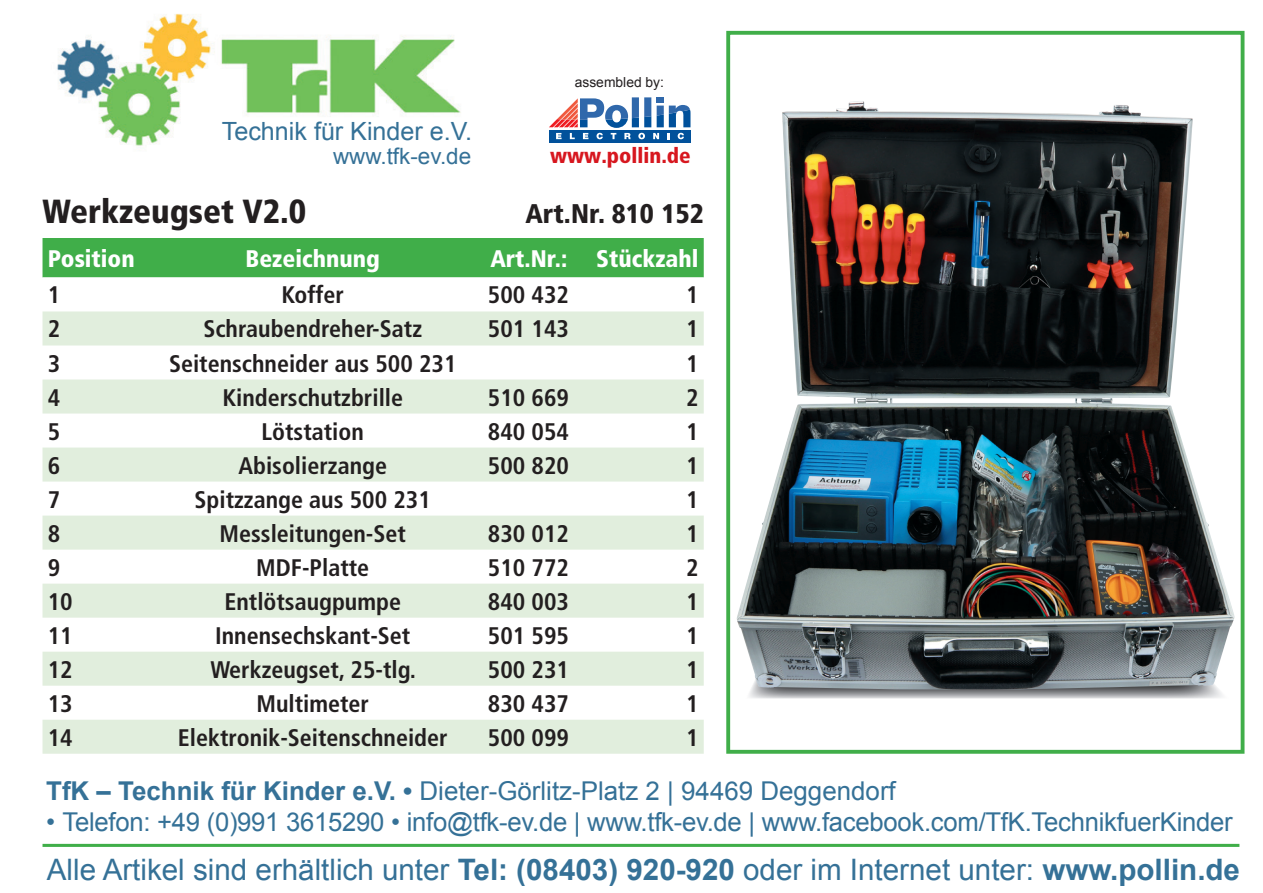
<style>
.page{position:relative;width:1263px;height:893px;background:#fff}
.page>*{position:absolute;margin:0;border:0;box-sizing:border-box;transform-origin:0 0}
.t1{font:900 condensed 33.45px "Frutiger LT Pro";color:#231f20}
.t2{font:29.55px "Arial";color:#357197}
.t3{font:900 condensed 27px "Frutiger LT Pro";color:#231f20}
.t4{font:25.95px "Arial";letter-spacing:-.01em;color:#357197}
.t5{font:25.05px "Arial";color:#357197}
.t6{font:700 condensed 24px "Frutiger LT Pro";color:#231f20}
.t7{font:900 condensed 24px "Frutiger LT Pro";color:#fff}
.t8{font:22.5px "Arial";color:#357197}
.t9{font:900 condensed 21.45px "Frutiger LT Pro";color:#d7171f}
.t10{font:13.8px "Arial";color:#231f20}
.s1{font-weight:700}
</style>
<div class="page">
<img style="left:749px;top:689px;width:473px;height:10px">
<img style="left:736px;top:101px;width:499px;height:588px">
<div style="left:726px;top:31px;width:518px;height:723px;border:4px solid #40ae49"></div>
<img style="left:57px;top:13px;width:404px;height:133px">
<div style="left:222px;top:121px;width:255px;height:27px;background:#fff"></div>
<div style="left:549px;top:130px;width:141px;height:13px;background:#01519b"></div>
<svg style="left:549px;top:97px;width:141px;height:42px"></svg>
<div style="left:43px;top:238px;width:661px;height:39px;background:#40ae49"></div>
<svg style="left:43px;top:311px;width:661px;height:443px;fill:#e1eedd"></svg>
<hr style="left:43px;top:844px;width:1196px;height:3px;background:#40ae49">
<p class="t5" style="left:222px;top:114px;width:252px">Technik für Kinder e.V.</p>
<p class="t8" style="left:333px;top:142px;width:140px">www.tfk-ev.de</p>
<p class="t10" style="left:575px;top:73px;width:91px">assembled by:</p>
<p class="t9" style="left:550px;top:142px;width:142px">www.pollin.de</p>
<h1 class="t1" style="left:43px;top:191px;width:265px">Werkzeugset V2.0</h1>
<p class="t3" style="left:525px;top:198px;width:180px">Art.Nr. 810 152</p>
<p class="t7" style="left:48px;top:244px;width:88px">Position</p>
<p class="t7" style="left:246px;top:244px;width:136px">Bezeichnung</p>
<p class="t7" style="left:490px;top:244px;width:210px">Art.Nr.: Stückzahl</p>
<p class="t6" style="left:48px;top:281px;width:14px">1</p>
<p class="t6" style="left:282px;top:281px;width:64px">Koffer</p>
<p class="t6" style="left:488px;top:281px;width:83px">500 432</p>
<p class="t6" style="left:686px;top:281px;width:14px">1</p>
<p class="t6" style="left:48px;top:315px;width:14px">2</p>
<p class="t6" style="left:203px;top:315px;width:220px">Schraubendreher-Satz</p>
<p class="t6" style="left:488px;top:315px;width:83px">501 143</p>
<p class="t6" style="left:686px;top:315px;width:14px">1</p>
<p class="t6" style="left:48px;top:349px;width:14px">3</p>
<p class="t6" style="left:169px;top:349px;width:289px">Seitenschneider aus 500 231</p>
<p class="t6" style="left:686px;top:349px;width:14px">1</p>
<p class="t6" style="left:48px;top:383px;width:14px">4</p>
<p class="t6" style="left:222px;top:383px;width:182px">Kinderschutzbrille</p>
<p class="t6" style="left:488px;top:383px;width:83px">510 669</p>
<p class="t6" style="left:686px;top:383px;width:14px">2</p>
<p class="t6" style="left:48px;top:417px;width:14px">5</p>
<p class="t6" style="left:262px;top:417px;width:104px">Lötstation</p>
<p class="t6" style="left:488px;top:417px;width:83px">840 054</p>
<p class="t6" style="left:686px;top:417px;width:14px">1</p>
<p class="t6" style="left:48px;top:451px;width:14px">6</p>
<p class="t6" style="left:238px;top:451px;width:150px">Abisolierzange</p>
<p class="t6" style="left:488px;top:451px;width:83px">500 820</p>
<p class="t6" style="left:686px;top:451px;width:14px">1</p>
<p class="t6" style="left:48px;top:485px;width:14px">7</p>
<p class="t6" style="left:195px;top:485px;width:238px">Spitzzange aus 500 231</p>
<p class="t6" style="left:686px;top:485px;width:14px">1</p>
<p class="t6" style="left:48px;top:519px;width:14px">8</p>
<p class="t6" style="left:220px;top:519px;width:188px">Messleitungen-Set</p>
<p class="t6" style="left:488px;top:519px;width:83px">830 012</p>
<p class="t6" style="left:686px;top:519px;width:14px">1</p>
<p class="t6" style="left:48px;top:553px;width:14px">9</p>
<p class="t6" style="left:256px;top:553px;width:114px">MDF-Platte</p>
<p class="t6" style="left:488px;top:553px;width:83px">510 772</p>
<p class="t6" style="left:686px;top:553px;width:14px">2</p>
<p class="t6" style="left:48px;top:587px;width:26px">10</p>
<p class="t6" style="left:224px;top:587px;width:178px">Entlötsaugpumpe</p>
<p class="t6" style="left:488px;top:587px;width:83px">840 003</p>
<p class="t6" style="left:686px;top:587px;width:14px">1</p>
<p class="t6" style="left:48px;top:621px;width:26px">11</p>
<p class="t6" style="left:215px;top:621px;width:197px">Innensechskant-Set</p>
<p class="t6" style="left:488px;top:621px;width:83px">501 595</p>
<p class="t6" style="left:686px;top:621px;width:14px">1</p>
<p class="t6" style="left:48px;top:655px;width:26px">12</p>
<p class="t6" style="left:210px;top:655px;width:207px">Werkzeugset, 25-tlg.</p>
<p class="t6" style="left:488px;top:655px;width:83px">500 231</p>
<p class="t6" style="left:686px;top:655px;width:14px">1</p>
<p class="t6" style="left:48px;top:689px;width:26px">13</p>
<p class="t6" style="left:256px;top:689px;width:114px">Multimeter</p>
<p class="t6" style="left:488px;top:689px;width:83px">830 437</p>
<p class="t6" style="left:686px;top:689px;width:14px">1</p>
<p class="t6" style="left:48px;top:723px;width:26px">14</p>
<p class="t6" style="left:178px;top:723px;width:271px">Elektronik-Seitenschneider</p>
<p class="t6" style="left:488px;top:723px;width:83px">500 099</p>
<p class="t6" style="left:686px;top:723px;width:14px">1</p>
<p class="t4" style="left:46px;top:774px;width:851px"><span class="s1">TfK – Technik für Kinder e.V. •</span> Dieter-Görlitz-Platz 2 | 94469 Deggendorf</p>
<p class="t4" style="left:46px;top:805px;width:1188px">• Telefon: +49 (0)991 3615290 • info@tfk-ev.de | www.tfk-ev.de | www.facebook.com/TfK.TechnikfuerKinder</p>
<p class="t2" style="left:47px;top:850px;width:1195px">Alle Artikel sind erhältlich unter <span class="s1">Tel: (08403) 920-920</span> oder im Internet unter: <span class="s1">www.pollin.de</span></p>
</div>
